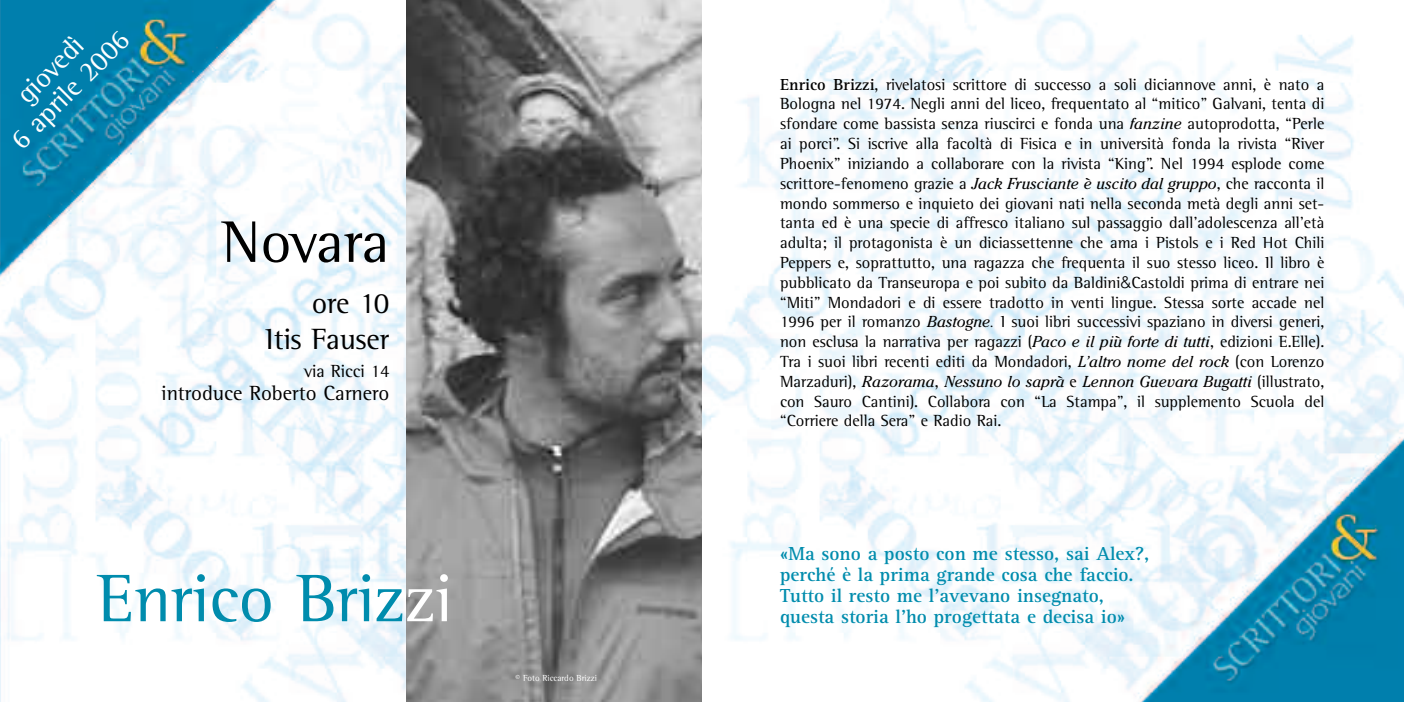
<style>
.page{position:relative;width:1404px;height:702px;background:#fff}
.page>*{position:absolute;margin:0;border:0;box-sizing:border-box;transform-origin:0 0}
.t1{font:68.7px "Rotis Semi Serif";color:#008cad}
.t2{font:60px "Rotis Semi Serif";letter-spacing:-.02em;color:#000}
.t3{font:30px/36px "Rotis Semi Serif";color:#000;text-align:right}
.t4{font:28.2px/28.2px "Rotis Semi Serif";color:#fff;text-align:center}
.t5{font:21px "Rotis Semi Serif";color:#000}
.t6{font:700 19.5px/21px "Rotis Serif";color:#008cad}
.t7{font:18px "Rotis Semi Serif";color:#000}
.t8{font:16.5px/19.8px "Rotis Semi Serif";color:#000;text-align:justify}
.t9{font:italic 15.75px "Cheltenham";color:#000}
.t10{font:9px "Rotis Semi Serif";color:#fff}
.s1{color:#fff}
.s2{font-family:"Rotis Serif";font-weight:700}
.s3{font-family:"Cheltenham";font-style:italic;font-size:15.75px}
.s4{font-family:"Helvetica";font-weight:300}
.s5{font-family:"Rotis Semi Serif";font-style:normal;font-size:16.5px}
</style>
<div class="page">
<img style="left:0;top:0;width:1403px;height:702px">
<img style="left:406px;top:0;width:296px;height:702px">
<h3 class="t4" style="left:-13px;top:116px;width:156px;rotate:-45deg">giovedì<br>6 aprile 2006</h3>
<h2 class="t2" style="left:221px;top:221px;width:169px">Novara</h2>
<h3 class="t3" style="left:265px;top:288px;width:125px">ore 10<br>Itis Fauser</h3>
<p class="t7" style="left:304px;top:364px;width:87px">via Ricci 14</p>
<p class="t5" style="left:162px;top:386px;width:229px">introduce Roberto Carnero</p>
<h1 class="t1" style="left:97px;top:575px;width:356px">Enrico Briz<span class="s1">zi</span></h1>
<p class="t10" style="left:515px;top:674px;width:83px">© Foto Riccardo Brizzi</p>
<p class="t8" style="left:780px;top:76px;width:546px"><span class="s2">Enrico Brizzi</span>, rivelatosi scrittore di successo a soli diciannove anni, è nato a Bologna nel 1974. Negli anni del liceo, frequentato al “mitico” Galvani, tenta di sfondare come bassista senza riuscirci e fonda una <span class="s3">fanzine</span> autoprodotta, “Perle ai porci”. Si iscrive alla facoltà di Fisica e in università fonda la rivista “River Phoenix” iniziando a collaborare con la rivista “King”. Nel 1994 esplode come scrittore-fenomeno grazie a <span class="s3">Jack Frusciante è uscito dal gruppo</span>, che racconta il mondo sommerso e inquieto dei giovani nati nella seconda metà degli anni set&shy;tanta ed è una specie di affresco italiano sul passaggio dall’adolescenza all’età adulta; il protagonista è un diciassettenne che ama i Pistols e i Red Hot Chili Peppers e, soprattutto, una ragazza che frequenta il suo stesso liceo. Il libro è pubblicato da Transeuropa e poi subito da Baldini<span class="s4">&amp;</span>Castoldi prima di entrare nei “Miti” Mondadori e di essere tradotto in venti lingue. Stessa sorte accade nel 1996 per il romanzo <span class="s3">Bastogne.</span> I suoi libri successivi spaziano in diversi generi, non esclusa la narrativa per ragazzi (<span class="s3">Paco e il più forte di tutti</span>, edizioni E.Elle).<br>Tra i suoi libri recenti editi da Mondadori, <span class="s3">L’altro nome del rock</span> (con Lorenzo</p>
<p class="t9" style="left:780px;top:376px;width:545px"><span class="s5">Marzaduri),</span> Razorama<span class="s5">,</span> Nessuno lo saprà <span class="s5">e</span> Lennon Guevara Bugatti <span class="s5">(illustrato,</span></p>
<p class="t8" style="left:780px;top:393px;width:545px">con Sauro Cantini). Collabora con “La Stampa”, il supplemento Scuola del “Corriere della Sera” e Radio Rai.</p>
<p class="t6" style="left:780px;top:545px;width:370px">«Ma sono a posto con me stesso, sai Alex?, perché è la prima grande cosa che faccio.<br>Tutto il resto me l’avevano insegnato,</p>
<p class="t6" style="left:780px;top:608px;width:346px">questa storia l’ho progettata e decisa io»</p>
</div>
